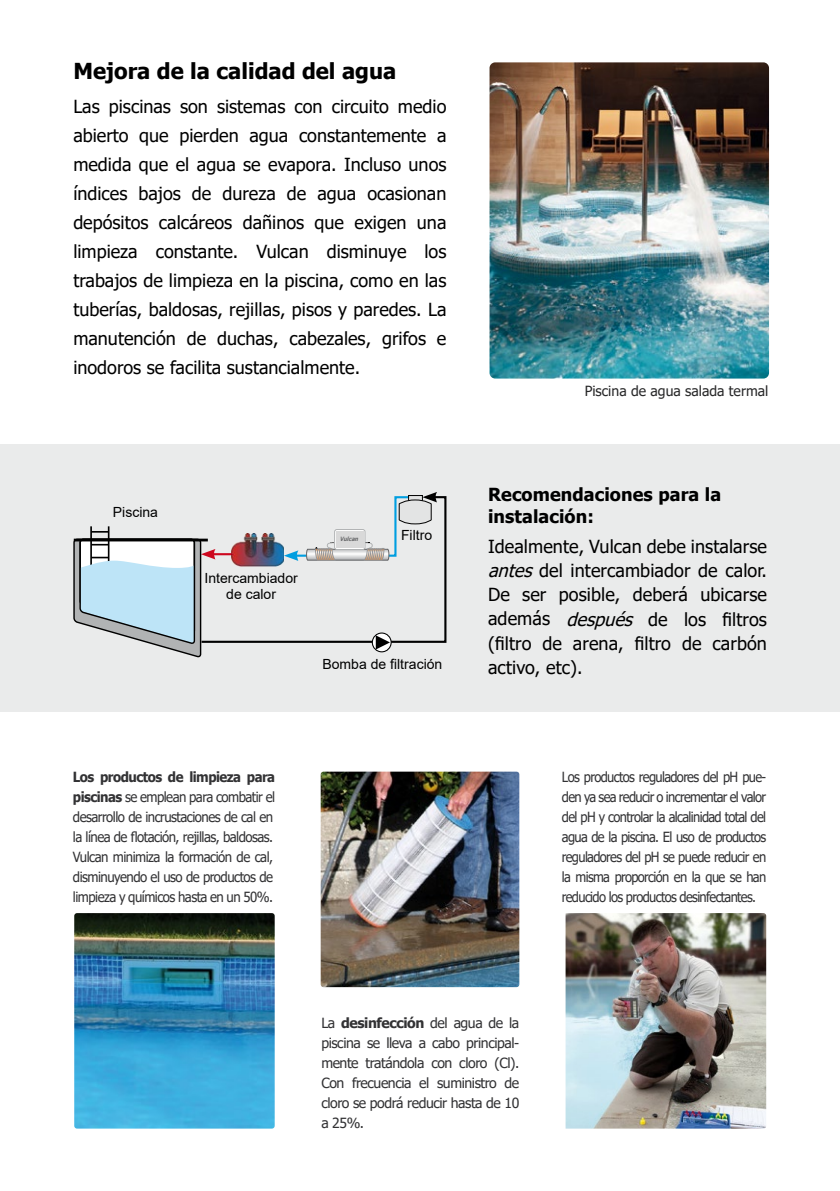
<style>
.page{position:relative;width:840px;height:1191px;background:#fff}
.page>*{position:absolute;margin:0;border:0;box-sizing:border-box;transform-origin:0 0}
.t1{font:700 22px "Tahoma";color:#000}
.t2{font:18px/29px "Tahoma";color:#000;text-align:justify}
.t3{font:700 18px/22px "Tahoma";letter-spacing:.005em;color:#000}
.t4{font:14px/20px "Tahoma";letter-spacing:-.04em;color:#323234;text-align:justify;scale:.92 1}
.t5{font:14px/20px "Tahoma";letter-spacing:-.04em;color:#323234;scale:.94 1}
.t6{font:14px/20px "Tahoma";letter-spacing:-.04em;color:#323234;text-align:justify}
.t7{font:14px/16.8px "Arial";color:#000;text-align:center}
.t8{font:14px "Tahoma";color:#282829}
.t9{font:italic 700 5.8px "Tahoma";color:#7b7c7e;scale:.91 1}
.s1{font-weight:700}
.s2{font-style:italic}
</style>
<div class="page">
<div style="left:0;top:444px;width:839px;height:267px;background:#eaebeb"></div>
<svg style="left:73px;top:492px;width:374px;height:166px"></svg>
<img style="left:565px;top:913px;width:200px;height:215px">
<img style="left:320px;top:771px;width:199px;height:216px">
<img style="left:74px;top:913px;width:200px;height:215px">
<img style="left:489px;top:62px;width:279px;height:316px">
<p class="t1" style="left:73px;top:56px;width:324px">Mejora de la calidad del agua</p>
<p class="t2" style="left:73px;top:93px;width:374px">Las piscinas son sistemas con circuito medio abierto que pierden agua constantemente a medida que el agua se evapora. Incluso unos índices bajos de dureza de agua ocasionan depósitos calcáreos dañinos que exigen una limpieza constante. Vulcan disminuye los trabajos de limpieza en la piscina, como en las tuberías, baldosas, rejillas, pisos y paredes. La manutención de duchas, cabezales, grifos e inodoros se facilita sustancialmente.</p>
<p class="t7" style="left:113px;top:503px;width:47px">Piscina</p>
<p class="t7" style="left:204px;top:569px;width:95px">Intercambiador de calor</p>
<p class="t9" style="left:339px;top:535px;width:24px">Vulcan</p>
<p class="t7" style="left:401px;top:526px;width:33px">Filtro</p>
<p class="t7" style="left:322px;top:655px;width:121px">Bomba de filtración</p>
<p class="t5" style="left:73px;top:767px;width:216px"><span class="s1">Los productos de limpieza para piscinas</span> se emplean para combatir el desarrollo de incrustaciones de cal en la línea de flotación, rejillas, baldosas.<br>Vulcan minimiza la formación de cal, disminuyendo el uso de productos de limpieza y químicos hasta en un 50%.</p>
<p class="t8" style="left:584px;top:381px;width:185px">Piscina de agua salada termal</p>
<p class="t3" style="left:488px;top:484px;width:234px">Recomendaciones para la instalación:</p>
<p class="t2" style="left:488px;top:536px;width:280px;line-height:24px">Idealmente, Vulcan debe instalarse <span class="s2">antes</span>del intercambiador de calor.<br>De ser posible, deberá ubicarse además <span class="s2">después</span> de los filtros (filtro de arena, filtro de carbón activo, etc).</p>
<p class="t4" style="left:561px;top:768px;width:223px">Los productos reguladores del pH pue&shy;den ya sea reducir o incrementar el valor del pH y controlar la alcalinidad total del agua de la piscina. El uso de productos reguladores del pH se puede reducir en la misma proporción en la que se han reducido los productos desinfectantes.</p>
<p class="t6" style="left:321px;top:1013px;width:199px">La <span class="s1">desinfección</span> del agua de la piscina se lleva a cabo principal&shy;mente tratándola con cloro (Cl).<br>Con frecuencia el suministro de cloro se podrá reducir hasta de 10 a 25%.</p>
</div>
